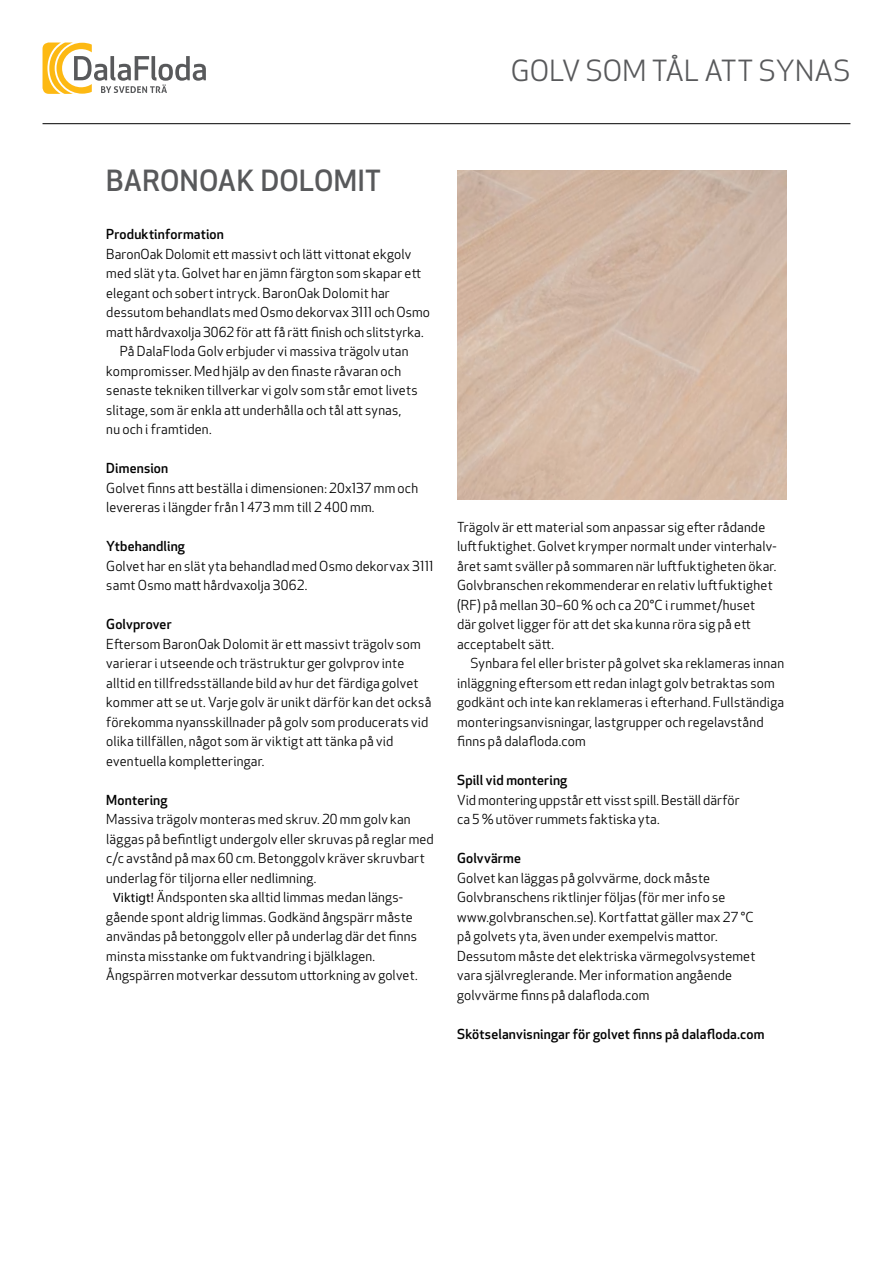
<style>
.page{position:relative;width:893px;height:1263px;background:#fff}
.page>*{position:absolute;margin:0;border:0;box-sizing:border-box;transform-origin:0 0}
.t1{font:28.5px "Apex New";letter-spacing:.01em;color:#58595b}
.t2{font:500 28.5px "Apex New";letter-spacing:.01em;color:#58595b}
.t3{font:13.5px/19.5px "Apex New";letter-spacing:.015em;color:#000}
.t4{font:500 13.5px "Apex New";letter-spacing:.015em;color:#000}
.s1{font-family:"Myriad Pro"}
</style>
<div class="page">
<hr style="left:43px;top:123px;width:807px;height:1px;background:#000">
<svg style="left:43px;top:43px;width:163px;height:51px"></svg>
<h1 class="t1" style="left:511px;top:53px;width:341px">GOLV SOM TÅL ATT SYNAS</h1>
<h1 class="t2" style="left:106px;top:162px;width:276px">BARONOAK DOLOMIT</h1>
<p class="t4" style="left:106px;top:225px;width:119px">Produktinformation</p>
<p class="t3" style="left:106px;top:244px;width:306px">BaronOak Dolomit ett massivt och lätt vittonat ekgolv</p>
<p class="t3" style="left:106px;top:264px;width:316px">med slät yta. Golvet har en jämn färgton som skapar ett</p>
<p class="t3" style="left:106px;top:283px;width:285px">elegant och sobert intryck. BaronOak Dolomit har</p>
<p class="t3" style="left:106px;top:303px;width:325px">dessutom behandlats med Osmo dekorvax 3111 och Osmo</p>
<p class="t3" style="left:106px;top:322px;width:319px">matt hårdvaxolja 3062 för att få rätt finish och slitstyrka.</p>
<p class="t3" style="left:120px;top:342px;width:290px">På DalaFloda Golv erbjuder vi massiva trägolv utan</p>
<p class="t3" style="left:106px;top:361px;width:296px">kompromisser. Med hjälp av den finaste råvaran och</p>
<p class="t3" style="left:106px;top:381px;width:313px">senaste tekniken tillverkar vi golv som står emot livets</p>
<p class="t3" style="left:106px;top:400px;width:296px">slitage, som är enkla att underhålla och tål att synas,</p>
<p class="t3" style="left:106px;top:420px;width:107px">nu och i framtiden.</p>
<p class="t4" style="left:106px;top:459px;width:63px">Dimension</p>
<p class="t3" style="left:106px;top:478px;width:313px">Golvet finns att beställa i dimensionen: 20x137 mm och levereras i längder från 1 473 mm till 2 400 mm.</p>
<p class="t4" style="left:106px;top:537px;width:80px">Ytbehandling</p>
<p class="t3" style="left:106px;top:556px;width:329px">Golvet har en slät yta behandlad med Osmo dekorvax 3111 samt Osmo matt hårdvaxolja 3062.</p>
<p class="t4" style="left:106px;top:615px;width:67px">Golvprover</p>
<p class="t3" style="left:106px;top:634px;width:327px">Eftersom BaronOak Dolomit är ett massivt trägolv som varierar i utseende och trästruktur ger golvprov inte alltid en tillfredsställande bild av hur det färdiga golvet kommer att se ut. Varje golv är unikt därför kan det också förekomma nyansskillnader på golv som producerats vid olika tillfällen, något som är viktigt att tänka på vid eventuella kompletteringar.</p>
<p class="t4" style="left:106px;top:791px;width:63px">Montering</p>
<p class="t3" style="left:106px;top:810px;width:306px">Massiva trägolv monteras med skruv. 20 mm golv kan</p>
<p class="t3" style="left:106px;top:829px;width:329px">läggas på befintligt undergolv eller skruvas på reglar med</p>
<p class="t3" style="left:106px;top:849px;width:320px">c/c avstånd på max 60 cm. Betonggolv kräver skruvbart</p>
<p class="t3" style="left:106px;top:868px;width:212px">underlag för tiljorna eller nedlimning.</p>
<p class="t3" style="left:113px;top:888px;width:291px"><span class="s1">Viktigt!</span> Ändsponten ska alltid limmas medan längs-</p>
<p class="t3" style="left:106px;top:907px;width:308px">gående spont aldrig limmas. Godkänd ångspärr måste</p>
<p class="t3" style="left:106px;top:927px;width:312px">användas på betonggolv eller på underlag där det finns</p>
<p class="t3" style="left:106px;top:946px;width:270px">minsta misstanke om fuktvandring i bjälklagen.</p>
<p class="t3" style="left:106px;top:966px;width:313px">Ångspärren motverkar dessutom uttorkning av golvet.</p>
<p class="t3" style="left:457px;top:517px;width:321px">Trägolv är ett material som anpassar sig efter rådande luftfuktighet. Golvet krymper normalt under vinterhalv&shy;året samt sväller på sommaren när luftfuktigheten ökar.<br>Golvbranschen rekommenderar en relativ luftfuktighet (RF) på mellan 30–60 % och ca 20°C i rummet/huset där golvet ligger för att det ska kunna röra sig på ett acceptabelt sätt.</p>
<p class="t3" style="left:457px;top:653px;width:329px;text-indent:14px">Synbara fel eller brister på golvet ska reklameras innan inläggning eftersom ett redan inlagt golv betraktas som godkänt och inte kan reklameras i efterhand. Fullständiga monteringsanvisningar, lastgrupper och regelavstånd finns på dalafloda.com</p>
<p class="t4" style="left:457px;top:771px;width:112px">Spill vid montering</p>
<p class="t3" style="left:457px;top:790px;width:284px">Vid montering uppstår ett visst spill. Beställ därför ca 5 % utöver rummets faktiska yta.</p>
<p class="t4" style="left:457px;top:849px;width:65px">Golvvärme</p>
<p class="t3" style="left:457px;top:868px;width:300px">Golvet kan läggas på golvvärme, dock måste Golvbranschens riktlinjer följas (för mer info se www.golvbranschen.se). Kortfattat gäller max 27 °C på golvets yta, även under exempelvis mattor.<br>Dessutom måste det elektriska värmegolvsystemet vara självreglerande. Mer information angående golvvärme finns på dalafloda.com</p>
<p class="t4" style="left:457px;top:1025px;width:309px">Skötselanvisningar för golvet finns på dalafloda.com</p>
</div>
